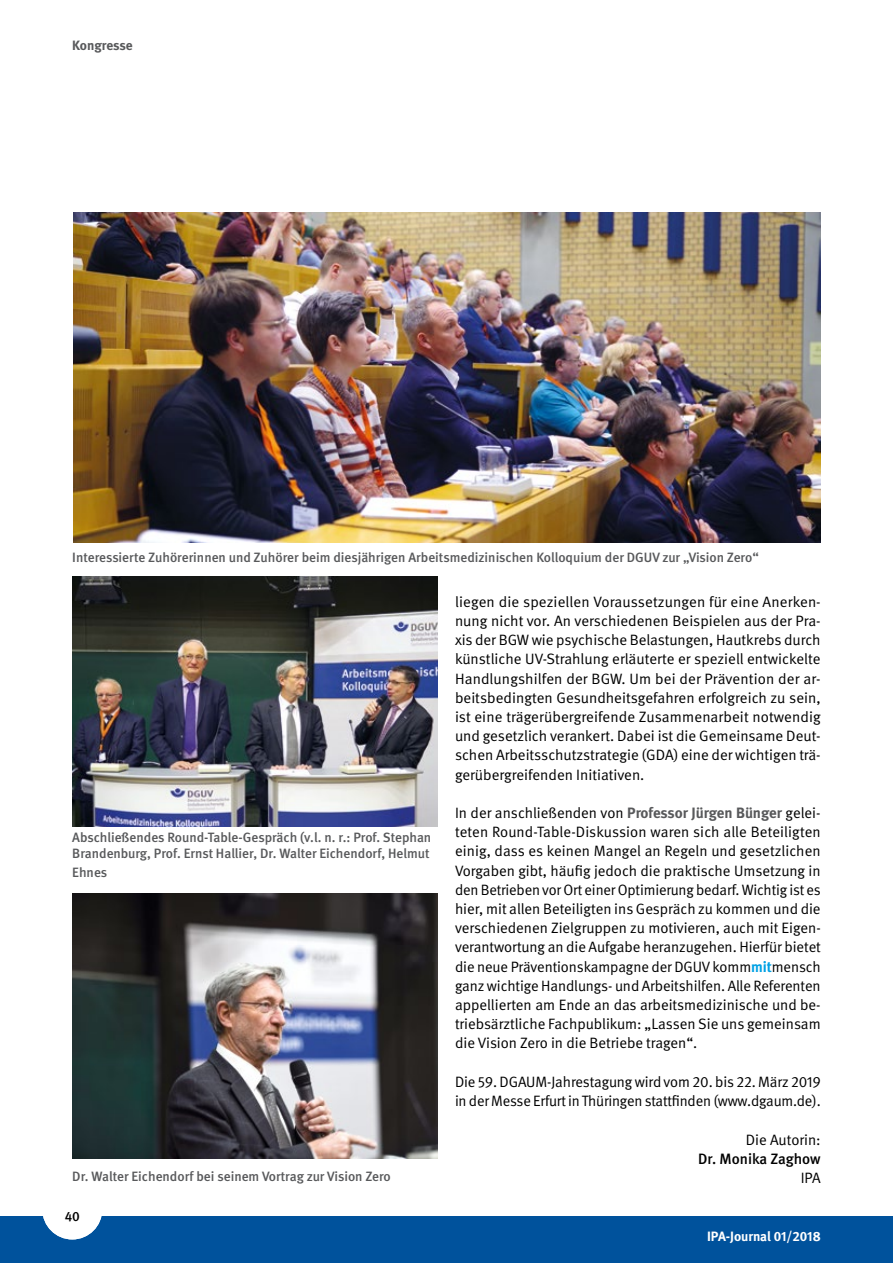
<style>
.page{position:relative;width:893px;height:1263px;background:#fff}
.page>*{position:absolute;margin:0;border:0;box-sizing:border-box;transform-origin:0 0}
.t1{font:15px/19.2px "DGUV Meta";letter-spacing:-.005em;color:#000;text-align:justify}
.t2{font:500 15px "DGUV Meta";color:#000}
.t3{font:500 13.5px/16.2px "DGUV Meta";color:#58595b}
.t4{font:700 13.5px "DGUV Meta";letter-spacing:-.005em;color:#fff}
.t5{font:700 13.5px "DGUV Meta";letter-spacing:-.005em;color:#58595b}
.t6{font:500 13.5px "DGUV Meta";color:#000}
.s1{font-weight:700;color:#58595b}
.s2{font-weight:700;color:#00a1e4}
</style>
<div class="page">
<div style="left:0;top:1216px;width:893px;height:47px;background:#00529c"></div>
<div style="left:42px;top:1179px;width:60px;height:60px;background:#fff;border-radius:50%"></div>
<img style="left:72px;top:893px;width:366px;height:265px">
<img style="left:73px;top:213px;width:748px;height:329px">
<img style="left:72px;top:577px;width:366px;height:249px">
<p class="t5" style="left:72px;top:37px;width:62px">Kongresse</p>
<p class="t3" style="left:72px;top:550px;width:688px">Interessierte Zuhörerinnen und Zuhörer beim diesjährigen Arbeitsmedizinischen Kolloquium der DGUV zur „Vision Zero“</p>
<p class="t3" style="left:72px;top:830px;width:361px">Abschließendes Round-Table-Gespräch (v.l. n. r.: Prof. Stephan<br>Brandenburg, Prof. Ernst Hallier, Dr. Walter Eichendorf, Helmut</p>
<p class="t3" style="left:72px;top:864px;width:36px">Ehnes</p>
<p class="t1" style="left:455px;top:592px;width:367px">liegen die speziellen Voraussetzungen für eine Anerken&shy;nung nicht vor. An verschiedenen Beispielen aus der Pra&shy;xis der BGW wie psychische Belastungen, Hautkrebs durch künstliche UV-Strahlung erläuterte er speziell entwickelte Handlungshilfen der BGW. Um bei der Prävention der ar&shy;beitsbedingten Gesundheitsgefahren erfolgreich zu sein, ist eine trägerübergreifende Zusammenarbeit notwendig und gesetzlich verankert. Dabei ist die Gemeinsame Deut&shy;schen Arbeitsschutzstrategie (GDA) eine der wichtigen trä&shy;gerübergreifenden Initiativen.</p>
<p class="t1" style="left:455px;top:804px;width:367px">In der anschließenden von <span class="s1">Professor Jürgen Bünger</span> gelei&shy;teten Round-Table-Diskussion waren sich alle Beteiligten einig, dass es keinen Mangel an Regeln und gesetzlichen Vorgaben gibt, häufig jedoch die praktische Umsetzung in den Betrieben vor Ort einer Optimierung bedarf. Wichtig ist es hier, mit allen Beteiligten ins Gespräch zu kommen und die verschiedenen Zielgruppen zu motivieren, auch mit Eigen&shy;verantwortung an die Aufgabe heranzugehen. Hierfür bietet die neue Präventionskampagne der DGUV komm<span class="s2">mit</span>mensch ganz wichtige Handlungs- und Arbeitshilfen. Alle Referenten appellierten am Ende an das arbeitsmedizinische und be&shy;triebsärztliche Fachpublikum: „Lassen Sie uns gemeinsam die Vision Zero in die Betriebe tragen“.</p>
<p class="t1" style="left:455px;top:1072px;width:367px">Die 59. DGAUM-Jahrestagung wird vom 20. bis 22. März 2019 in der Messe Erfurt in Thüringen stattfinden (www.dgaum.de).</p>
<p class="t1" style="left:746px;top:1130px;width:76px">Die Autorin:</p>
<p class="t2" style="left:698px;top:1150px;width:124px">Dr. Monika Zaghow</p>
<p class="t3" style="left:72px;top:1168px;width:320px">Dr. Walter Eichendorf bei seinem Vortrag zur Vision Zero</p>
<p class="t1" style="left:801px;top:1168px;width:21px">IPA</p>
<p class="t6" style="left:65px;top:1209px;width:17px">40</p>
<p class="t4" style="left:707px;top:1228px;width:115px">IPA-Journal 01/2018</p>
</div>
